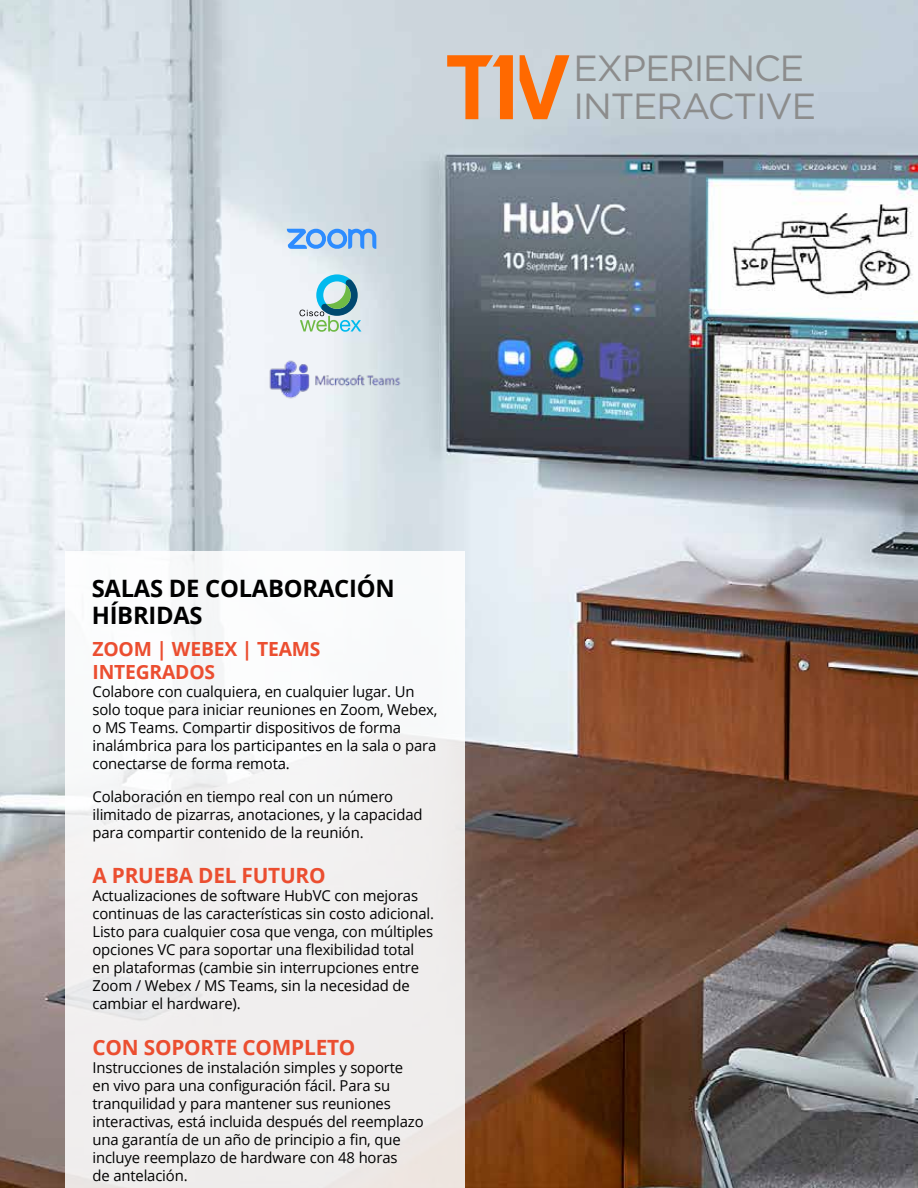
<style>
.page{position:relative;width:918px;height:1188px;background:#fff}
.page>*{position:absolute;margin:0;border:0;box-sizing:border-box;transform-origin:0 0}
.t1{font:36.3px/38.1px "Gotham";letter-spacing:-.03em;color:#8c8c8c}
.t2{font:700 24px/27px "Open Sans";letter-spacing:-.01em;color:#000}
.t3{font:700 21px "Open Sans";letter-spacing:-.01em;color:#eb4e30}
.t4{font:700 19.5px/23.4px "Open Sans";letter-spacing:-.01em;color:#eb4e30}
.t5{font:15px/18px "Open Sans";letter-spacing:-.01em;color:#000}
</style>
<div class="page">
<img style="left:0;top:0;width:918px;height:1188px">
<svg style="left:447px;top:55px;width:66px;height:64px;background:#e4a172"></svg>
<svg style="left:520px;top:55px;width:49px;height:64px;background:#e1a376"></svg>
<div style="left:65px;top:551px;width:400px;height:637px;background:linear-gradient(to right,#f5f4f5,#f2f0f0)"></div>
<img style="left:264px;top:352px;width:142px;height:53px">
<svg style="left:287px;top:229px;width:89px;height:21px;background:#84b7f1"></svg>
<svg style="left:300px;top:274px;width:61px;height:58px"></svg>
<h1 class="t1" style="left:574px;top:49px;width:244px">EXPERIENCE<br>INTERACTIVE</h1>
<h2 class="t2" style="left:92px;top:574px;width:304px">SALAS DE COLABORACIÓN<br>HÍBRIDAS</h2>
<h3 class="t4" style="left:92px;top:637px;width:230px">ZOOM | WEBEX | TEAMS<br>INTEGRADOS</h3>
<p class="t5" style="left:92px;top:682px;width:347px">Colabore con cualquiera, en cualquier lugar. Un solo toque para iniciar reuniones en Zoom, Webex, o MS Teams. Compartir dispositivos de forma inalámbrica para los participantes en la sala o para conectarse de forma remota.</p>
<p class="t5" style="left:92px;top:787px;width:332px">Colaboración en tiempo real con un número ilimitado de pizarras, anotaciones, y la capacidad para compartir contenido de la reunión.</p>
<h3 class="t3" style="left:92px;top:861px;width:235px">A PRUEBA DEL FUTURO</h3>
<p class="t5" style="left:92px;top:886px;width:343px">Actualizaciones de software HubVC con mejoras continuas de las características sin costo adicional.<br>Listo para cualquier cosa que venga, con múltiples opciones VC para soportar una flexibilidad total en plataformas (cambie sin interrupciones entre Zoom / Webex / MS Teams, sin la necesidad de cambiar el hardware).</p>
<h3 class="t3" style="left:92px;top:1032px;width:264px">CON SOPORTE COMPLETO</h3>
<p class="t5" style="left:92px;top:1058px;width:333px">Instrucciones de instalación simples y soporte en vivo para una configuración fácil. Para su tranquilidad y para mantener sus reuniones interactivas, está incluida después del reemplazo una garantía de un año de principio a fin, que incluye reemplazo de hardware con 48 horas<br>de antelación.</p>
</div>
